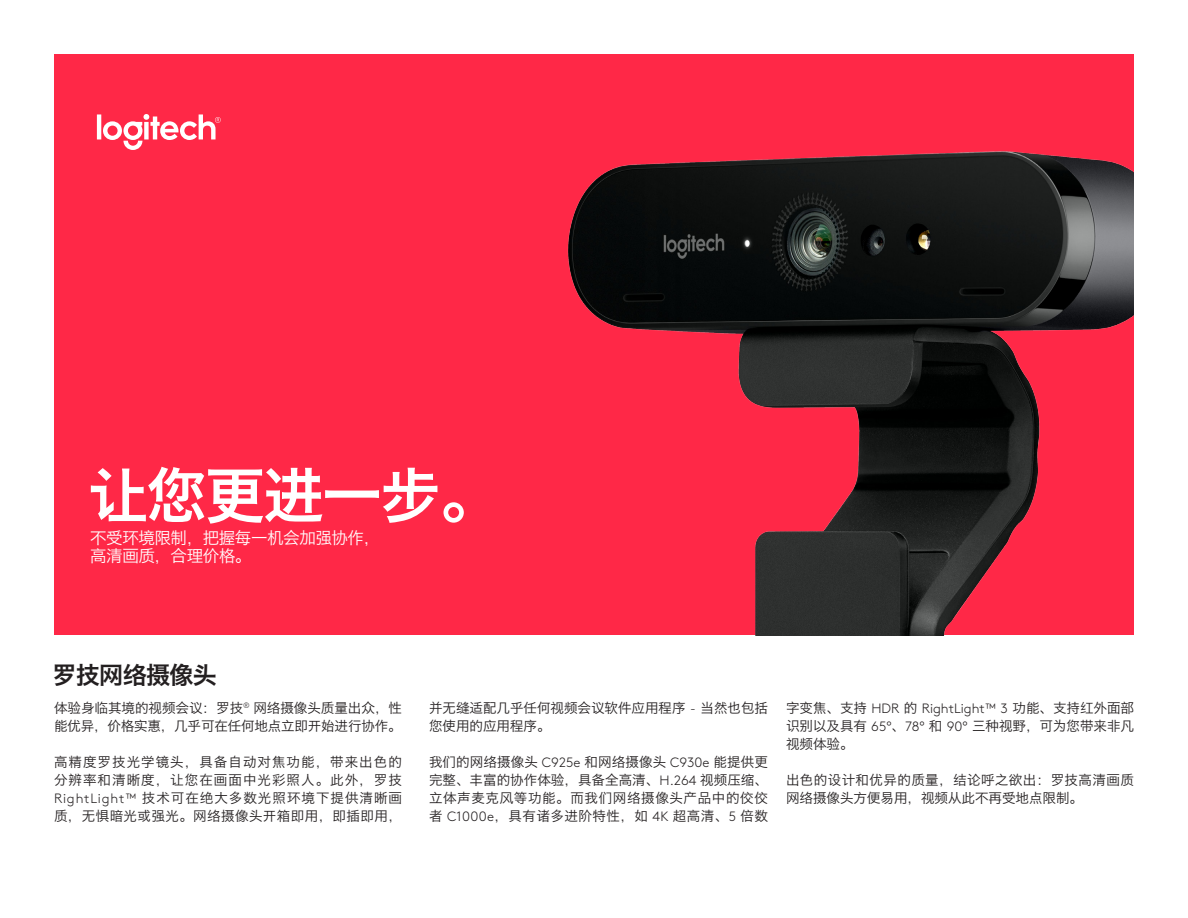
<style>
.page{position:relative;width:1188px;height:918px;background:#fff}
.page>*{position:absolute;margin:0;border:0;box-sizing:border-box;transform-origin:0 0}
.t1{font:60px "Hiragino Sans GB W6";letter-spacing:-.025em;color:#fff}
.Headers{font:24px "Hiragino Sans GB W6";letter-spacing:-.025em;color:#231f20}
.t2{font:16.5px/18px "Hiragino Sans GB W3";letter-spacing:-.025em;color:#fff}
.Body_Copy{font:13.5px/18px "Hiragino Sans GB W3";color:#231f20;text-align:justify}
.Body_Copy-2{font:13.5px/18px "Hiragino Sans GB W3";letter-spacing:.03em;color:#231f20}
.s1{font-family:"Brown Std";font-weight:300}
</style>
<div class="page">
<div style="left:54px;top:55px;width:1080px;height:580px;background:#ff2847"></div>
<img style="left:567px;top:151px;width:567px;height:484px">
<svg style="left:97px;top:114px;width:124px;height:36px"></svg>
<p class="t1" style="left:88px;top:456px;width:412px">让您更进一步。</p>
<p class="t2" style="left:90px;top:528px;width:291px">不受环境限制，把握每一机会加强协作，高清画质，合理价格。</p>
<p class="Headers" style="left:52px;top:659px;width:166px">罗技网络摄像头</p>
<p class="Body_Copy" style="left:54px;top:698px;width:350px">体验身临其境的视频会议：罗技<sup>®</sup> 网络摄像头质量出众，性能优异，价格实惠，几乎可在任何地点立即开始进行协作。</p>
<p class="Body_Copy" style="left:54px;top:752px;width:350px">高精度罗技光学镜头，具备自动对焦功能，带来出色的分辨率和清晰度，让您在画面中光彩照人。此外，罗技<span class="s1">RightLight™</span> 技术可在绝大多数光照环境下提供清晰画质，无惧暗光或强光。网络摄像头开箱即用，即插即用，</p>
<p class="Body_Copy" style="left:429px;top:698px;width:340px">并无缝适配几乎任何视频会议软件应用程序 <span class="s1">-</span> 当然也包括您使用的应用程序。</p>
<p class="Body_Copy" style="left:429px;top:752px;width:341px">我们的网络摄像头 <span class="s1">C925e</span> 和网络摄像头 <span class="s1">C930e</span> 能提供更完整、丰富的协作体验，具备全高清、<span class="s1">H.264</span> 视频压缩、立体声麦克风等功能。而我们网络摄像头产品中的佼佼者 <span class="s1">C1000e</span>，具有诸多进阶特性，如 <span class="s1">4K</span> 超高清、<span class="s1">5</span> 倍数</p>
<p class="Body_Copy" style="left:786px;top:698px;width:349px">字变焦、支持 <span class="s1">HDR</span> 的 <span class="s1">RightLight™ 3</span> 功能、支持红外面部识别以及具有 <span class="s1">65°</span>、<span class="s1">78°</span> 和 <span class="s1">90°</span> 三种视野，可为您带来非凡视频体验。</p>
<p class="Body_Copy-2" style="left:786px;top:770px;width:349px">出色的设计和优异的质量，结论呼之欲出：罗技高清画质网络摄像头方便易用，视频从此不再受地点限制。</p>
</div>
